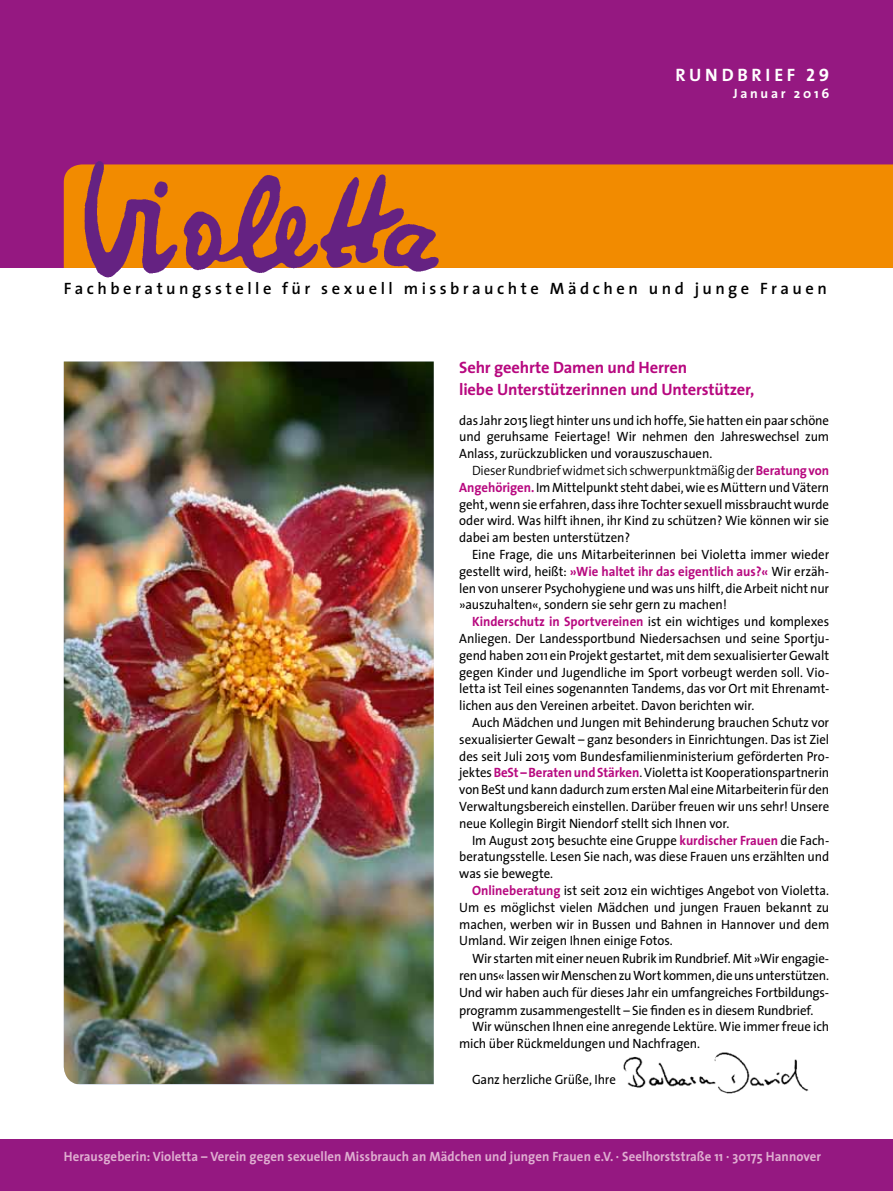
<style>
.page{position:relative;width:893px;height:1191px;background:#fff}
.page>*{position:absolute;margin:0;border:0;box-sizing:border-box;transform-origin:0 0}
.t1{font:700 18px "The Sans";color:#fff}
.t2{font:700 16.5px/21px "The Sans";letter-spacing:-.01em;color:#b7087f}
.t3{font:600 16.5px "The Sans";letter-spacing:.21em;color:#000}
.t4{font:13.5px/16.8px "The Sans";letter-spacing:-.01em;color:#000;text-align:justify;scale:.95 1}
.t5{font:13.5px/17.2px "The Sans";letter-spacing:-.01em;color:#000;text-align:justify;scale:.96 1}
.t6{font:700 13.5px "The Sans";letter-spacing:.01em;color:#dfadd1;scale:.95 1}
.t7{font:700 13.5px "The Sans";letter-spacing:.2em;color:#fff}
.s1{font-family:"The Sans Bold Caps";font-weight:400}
.s2{font-weight:300}
.s3{font-weight:700;color:#b7087f}
</style>
<div class="page">
<img style="left:623px;top:1052px;width:186px;height:42px">
<div style="left:0;top:0;width:893px;height:268px;background:#951881"></div>
<div style="left:64px;top:164px;width:829px;height:104px;background:#f28b00"></div>
<img style="left:82px;top:161px;width:372px;height:117px">
<div style="left:0;top:1140px;width:893px;height:51px;background:#951881"></div>
<img style="left:64px;top:361px;width:370px;height:723px">
<h1 class="t1" style="left:675px;top:60px;width:155px">Rundbr ief <span class="s1">29</span></h1>
<p class="t7" style="left:733px;top:82px;width:97px">Januar 2016</p>
<p class="t3" style="left:64px;top:275px;width:765px">Fachberatungsstelle für sexuell missbrauchte Mädchen und junge Frauen</p>
<p class="t2" style="left:459px;top:357px;width:297px">Sehr geehrte Damen und Herren<br>liebe Unterstützerinnen und Unterstützer,</p>
<p class="t4" style="left:459px;top:411px;width:391px">das Jahr 2015 liegt hinter uns und ich hoffe, Sie hatten ein paar schöne und geruhsame Feiertage! Wir nehmen den Jahreswechsel zum Anlass, zurückzublicken und vorauszuschauen.</p>
<p class="t4" style="left:459px;top:461px;width:391px;text-indent:13px"><span class="s2">Dieser Rundbrief widmet sich schwerpunktmäßig der</span> <span class="s3">Beratung von Angehörigen.</span> Im Mittelpunkt steht dabei, wie es Müttern und Vätern geht, wenn sie erfahren, dass ihre Tochter sexuell missbraucht wurde oder wird. Was hilft ihnen, ihr Kind zu schützen? Wie können wir sie dabei am besten unterstützen?</p>
<p class="t4" style="left:459px;top:545px;width:391px;text-indent:13px">Eine Frage, die uns Mitarbeiterinnen bei Violetta immer wieder gestellt wird, heißt: <span class="s3">»Wie haltet ihr das eigentlich aus?«</span> Wir erzäh&shy;len von unserer Psychohygiene und was uns hilft, die Arbeit nicht nur »auszuhalten«, sondern sie sehr gern zu machen!</p>
<p class="t4" style="left:459px;top:613px;width:391px;text-indent:13px"><span class="s3">Kinderschutz in Sportvereinen</span> ist ein wichtiges und komplexes Anliegen. Der Landessportbund Niedersachsen und seine Sportju&shy;gend haben 2011 ein Projekt gestartet, mit dem sexualisierter Gewalt gegen Kinder und Jugendliche im Sport vorbeugt werden soll. Vio&shy;letta ist Teil eines sogenannten Tandems, das vor Ort mit Ehrenamt&shy;lichen aus den Vereinen arbeitet. Davon berichten wir.</p>
<p class="t4" style="left:459px;top:713px;width:391px;text-indent:13px">Auch Mädchen und Jungen mit Behinderung brauchen Schutz vor sexualisierter Gewalt – ganz besonders in Einrichtungen. Das ist Ziel des seit Juli 2015 vom Bundesfamilienministerium geförderten Pro&shy;jektes <span class="s3">BeSt – Beraten und Stärken</span>. Violetta ist Kooperationspartnerin von BeSt und kann dadurch zum ersten Mal eine Mitarbeiterin für den Verwaltungsbereich einstellen. Darüber freuen wir uns sehr! Unsere neue Kollegin Birgit Niendorf stellt sich Ihnen vor.</p>
<p class="t4" style="left:459px;top:831px;width:391px;text-indent:13px">Im August 2015 besuchte eine Gruppe <span class="s3">kurdischer Frauen</span> die Fach&shy;beratungsstelle. Lesen Sie nach, was diese Frauen uns erzählten und was sie bewegte.</p>
<p class="t4" style="left:459px;top:881px;width:391px;text-indent:13px"><span class="s3">Onlineberatung</span> ist seit 2012 ein wichtiges Angebot von Violetta.<br>Um es möglichst vielen Mädchen und jungen Frauen bekannt zu machen, werben wir in Bussen und Bahnen in Hannover und dem Umland. Wir zeigen Ihnen einige Fotos.</p>
<p class="t5" style="left:459px;top:949px;width:387px;text-indent:13px">Wir starten mit einer neuen Rubrik im Rundbrief. Mit »Wir engagie&shy;ren uns« lassen wir Menschen zu Wort kommen, die uns unterstützen.<br>Und wir haben auch für dieses Jahr ein umfangreiches Fortbildungs&shy;programm zusammengestellt – Sie finden es in diesem Rundbrief.</p>
<p class="t4" style="left:459px;top:1018px;width:391px;text-indent:13px">Wir wünschen Ihnen eine anregende Lektüre. Wie immer freue ich mich über Rückmeldungen und Nachfragen.</p>
<p class="t4" style="left:472px;top:1070px;width:153px">Ganz herzliche Grüße, Ihre</p>
<p class="t6" style="left:64px;top:1145px;width:799px">Herausgeberin: Violetta – Verein gegen sexuellen Missbrauch an Mädchen und jungen Frauen e.V. . Seelhorststraße 11 . 30175 Hannover</p>
</div>
